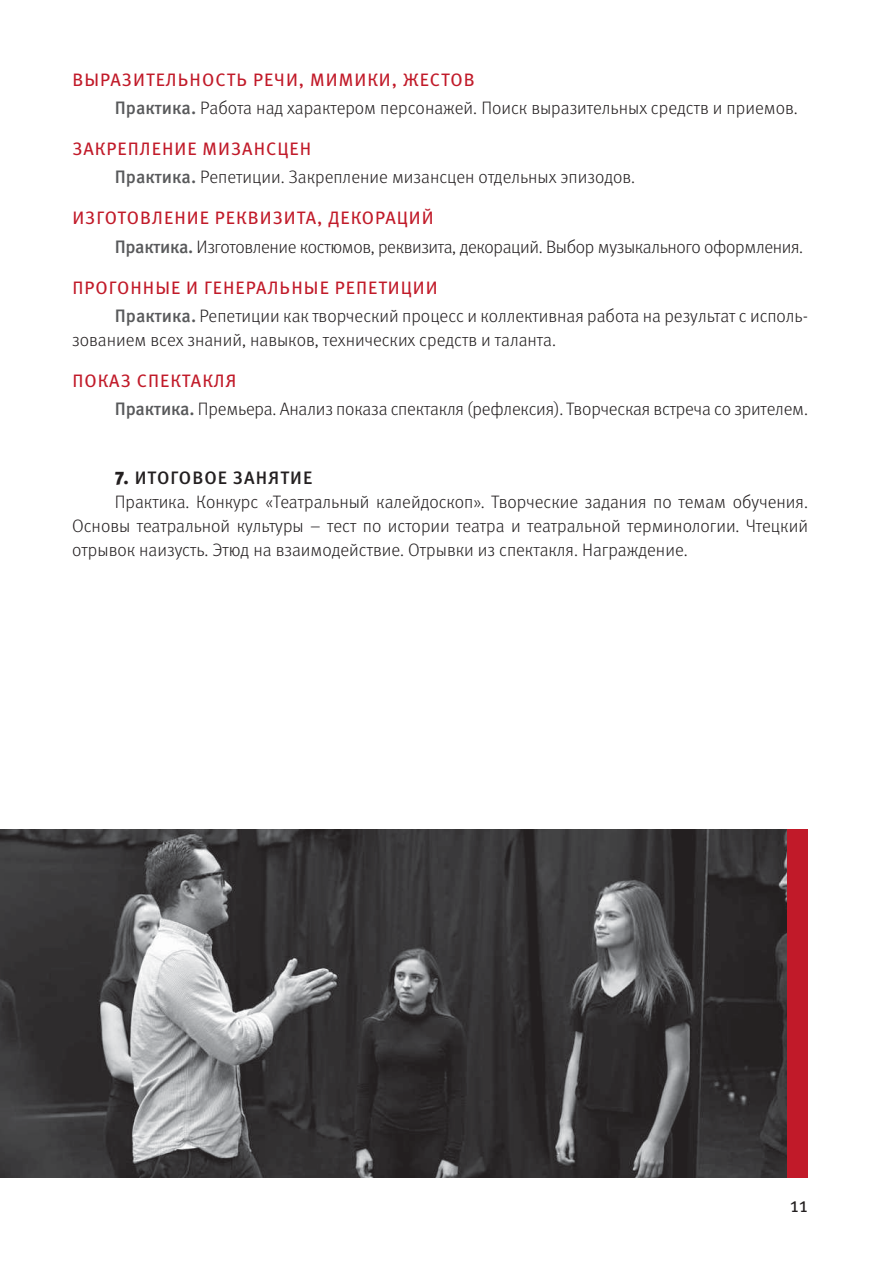
<style>
.page{position:relative;width:893px;height:1263px;background:#fff}
.page>*{position:absolute;margin:0;border:0;box-sizing:border-box;transform-origin:0 0}
.t1{font:21px "Meta Pro Norm";color:#231f20}
.t2{font:300 18px/28.2px "Meta Pro";color:#231f20}
.t3{font:300 18px/28.2px "Meta Pro";letter-spacing:-.02em;color:#231f20}
.t4{font:500 18px "Meta Pro";letter-spacing:.06em;color:#231f20}
.s1{font-weight:400;color:#c11a29}
.s2{font-weight:500;color:#58595b}
.s3{font-weight:900}
</style>
<div class="page">
<img style="left:0;top:829px;width:787px;height:349px">
<div style="left:787px;top:829px;width:21px;height:349px;background:#c11a29"></div>
<p class="t2" style="left:115px;top:65px;width:684px;text-indent:-42px"><span class="s1">ВЫРАЗИТЕЛЬНОСТЬ РЕЧИ, МИМИКИ, ЖЕСТОВ<br></span><span class="s2">Практика.</span> Работа над характером персонажей. Поиск выразительных средств и приемов.</p>
<p class="t2" style="left:115px;top:134px;width:522px;text-indent:-42px"><span class="s1">ЗАКРЕПЛЕНИЕ МИЗАНСЦЕН<br></span><span class="s2">Практика.</span> Репетиции. Закрепление мизансцен отдельных эпизодов.</p>
<p class="t3" style="left:115px;top:203px;width:690px;text-indent:-42px"><span class="s1">ИЗГОТОВЛЕНИЕ РЕКВИЗИТА, ДЕКОРАЦИЙ<br></span><span class="s2">Практика.</span> Изготовление костюмов, реквизита, декораций. Выбор музыкального оформления.</p>
<p class="t2" style="left:115px;top:272px;width:695px;text-indent:-42px"><span class="s1">ПРОГОННЫЕ И ГЕНЕРАЛЬНЫЕ РЕПЕТИЦИИ<br></span><span class="s2">Практика.</span> Репетиции как творческий процесс и коллективная работа на результат с исполь-</p>
<p class="t2" style="left:72px;top:325px;width:485px">зованием всех знаний, навыков, технических средств и таланта.</p>
<p class="t2" style="left:115px;top:366px;width:695px;text-indent:-42px"><span class="s1">ПОКАЗ СПЕКТАКЛЯ<br></span><span class="s2">Практика.</span> Премьера. Анализ показа спектакля (рефлексия). Творческая встреча со зрителем.</p>
<p class="t4" style="left:115px;top:464px;width:199px"><span class="s3">7.</span> ИТОГОВОЕ ЗАНЯТИЕ</p>
<p class="t2" style="left:115px;top:487px;width:695px">Практика. Конкурс «Театральный калейдоскоп». Творческие задания по темам обучения.</p>
<p class="t2" style="left:72px;top:511px;width:737px">Основы театральной культуры – тест по истории театра и театральной терминологии. Чтецкий</p>
<p class="t2" style="left:72px;top:535px;width:617px">отрывок наизусть. Этюд на взаимодействие. Отрывки из спектакля. Награждение.</p>
<p class="t1" style="left:790px;top:1188px;width:20px">11</p>
</div>
